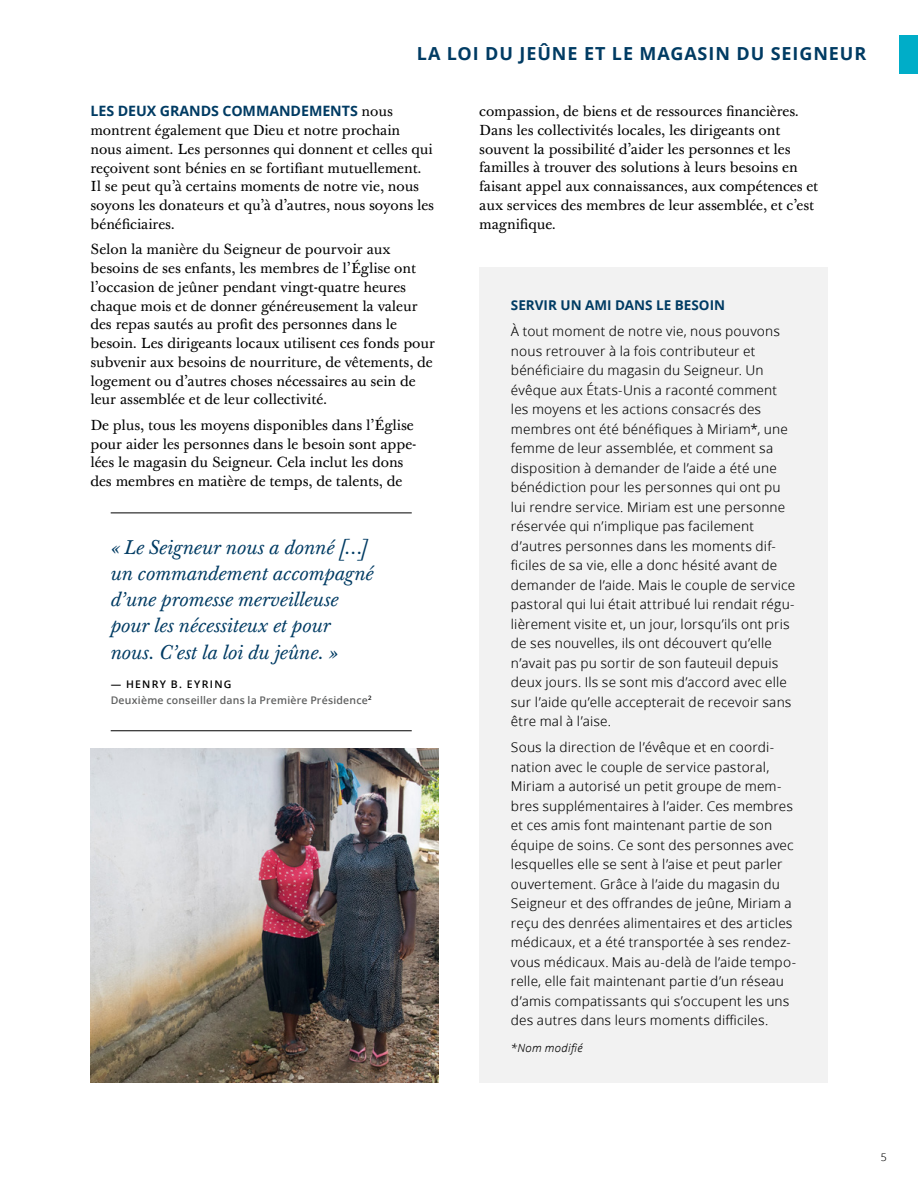
<style>
.page{position:relative;width:918px;height:1188px;background:#fff}
.page>*{position:absolute;margin:0;border:0;box-sizing:border-box;transform-origin:0 0}
.para_PullQuotewithRu{font:italic 19.5px/26.2px "Mc Kaylds Lat";color:#003b63}
.para_running-head{font:700 18px "Zoramlds Lat";letter-spacing:.05em;color:#003b63}
.para_Level2RegularTe{font:14.25px/18.8px "Mc Kaylds Lat";letter-spacing:-.005em;color:#000}
.para_StoryZoramBook{font:13.5px/19.5px "Zoramlds Lat";letter-spacing:.01em;color:#000}
.para_StoryHeaderSpan{font:700 13.5px "Zoramlds Lat";color:#003b63}
.para_Namechanged{font:italic 11.25px "Zoramlds Lat";letter-spacing:.03em;color:#000}
.para_PullQuoteSource{font:600 10.5px/15.8px "Zoramlds Lat";letter-spacing:.025em;color:#5f6060}
.t1{font:10.5px "Zoramlds Lat";color:#000}
.s1{font-family:"Zoramlds Lat";font-weight:700;color:#003b63}
.s2{color:#000}
</style>
<div class="page">
<div style="left:900px;top:35px;width:18px;height:39px;background:#00adc8"></div>
<hr style="left:111px;top:513px;width:301px;height:1px;background:#000">
<hr style="left:111px;top:731px;width:301px;height:1px;background:#000">
<img style="left:90px;top:749px;width:349px;height:334px">
<div style="left:479px;top:268px;width:349px;height:815px;background:#f2f2f2"></div>
<p class="para_running-head" style="left:417px;top:40px;width:451px">LA LOI DU JEÛNE ET LE MAGASIN DU SEIGNEUR</p>
<p class="para_Level2RegularTe" style="left:90px;top:102px;width:345px"><span class="s1">LES DEUX GRANDS COMMANDEMENTS</span> nous montrent également que Dieu et notre prochain nous aiment. Les personnes qui donnent et celles qui reçoivent sont bénies en se fortifiant mutuellement.<br>Il se peut qu’à certains moments de notre vie, nous soyons les donateurs et qu’à d’autres, nous soyons les bénéficiaires.</p>
<p class="para_Level2RegularTe" style="left:90px;top:240px;width:346px">Selon la manière du Seigneur de pourvoir aux besoins de ses enfants, les membres de l’Église ont l’occasion de jeûner pendant vingt-quatre heures chaque mois et de donner généreusement la valeur des repas sautés au profit des personnes dans le besoin. Les dirigeants locaux utilisent ces fonds pour subvenir aux besoins de nourriture, de vêtements, de logement ou d’autres choses nécessaires au sein de leur assemblée et de leur collectivité.</p>
<p class="para_Level2RegularTe" style="left:90px;top:416px;width:328px">De plus, tous les moyens disponibles dans l’Église pour aider les personnes dans le besoin sont appe&shy;lées le magasin du Seigneur. Cela inclut les dons des membres en matière de temps, de talents, de</p>
<p class="para_PullQuotewithRu" style="left:111px;top:534px;width:264px">« Le Seigneur nous a donné […] un commandement accompagné d’une promesse merveilleuse pour les nécessiteux et pour nous. C’est la loi du jeûne. »</p>
<p class="para_PullQuoteSource" style="left:111px;top:676px;width:262px"><span class="s2">— HENRY B. EYRING<br></span>Deuxième conseiller dans la Première Présidence<sup>2</sup></p>
<p class="para_Level2RegularTe" style="left:479px;top:102px;width:341px">compassion, de biens et de ressources financières.<br>Dans les collectivités locales, les dirigeants ont souvent la possibilité d’aider les personnes et les familles à trouver des solutions à leurs besoins en faisant appel aux connaissances, aux compétences et aux services des membres de leur assemblée, et c’est magnifique.</p>
<p class="para_StoryHeaderSpan" style="left:511px;top:295px;width:216px">SERVIR UN AMI DANS LE BESOIN</p>
<p class="para_StoryZoramBook" style="left:511px;top:321px;width:286px">À tout moment de notre vie, nous pouvons nous retrouver à la fois contributeur et bénéficiaire du magasin du Seigneur. Un évêque aux États-Unis a raconté comment les moyens et les actions consacrés des membres ont été bénéfiques à Miriam*, une femme de leur assemblée, et comment sa disposition à demander de l’aide a été une bénédiction pour les personnes qui ont pu lui rendre service. Miriam est une personne réservée qui n’implique pas facilement d’autres personnes dans les moments dif&shy;ficiles de sa vie, elle a donc hésité avant de demander de l’aide. Mais le couple de service pastoral qui lui était attribué lui rendait régu&shy;lièrement visite et, un jour, lorsqu’ils ont pris de ses nouvelles, ils ont découvert qu’elle n’avait pas pu sortir de son fauteuil depuis deux jours. Ils se sont mis d’accord avec elle sur l’aide qu’elle accepterait de recevoir sans être mal à l’aise.</p>
<p class="para_StoryZoramBook" style="left:511px;top:738px;width:287px">Sous la direction de l’évêque et en coordi&shy;nation avec le couple de service pastoral, Miriam a autorisé un petit groupe de mem&shy;bres supplémentaires à l’aider. Ces membres et ces amis font maintenant partie de son équipe de soins. Ce sont des personnes avec lesquelles elle se sent à l’aise et peut parler ouvertement. Grâce à l’aide du magasin du Seigneur et des offrandes de jeûne, Miriam a reçu des denrées alimentaires et des articles médicaux, et a été transportée à ses rendez&shy;vous médicaux. Mais au-delà de l’aide tempo&shy;relle, elle fait maintenant partie d’un réseau d’amis compatissants qui s’occupent les uns des autres dans leurs moments difficiles.</p>
<p class="para_Namechanged" style="left:511px;top:1039px;width:73px">*Nom modifié</p>
<p class="t1" style="left:881px;top:1149px;width:8px">5</p>
</div>
